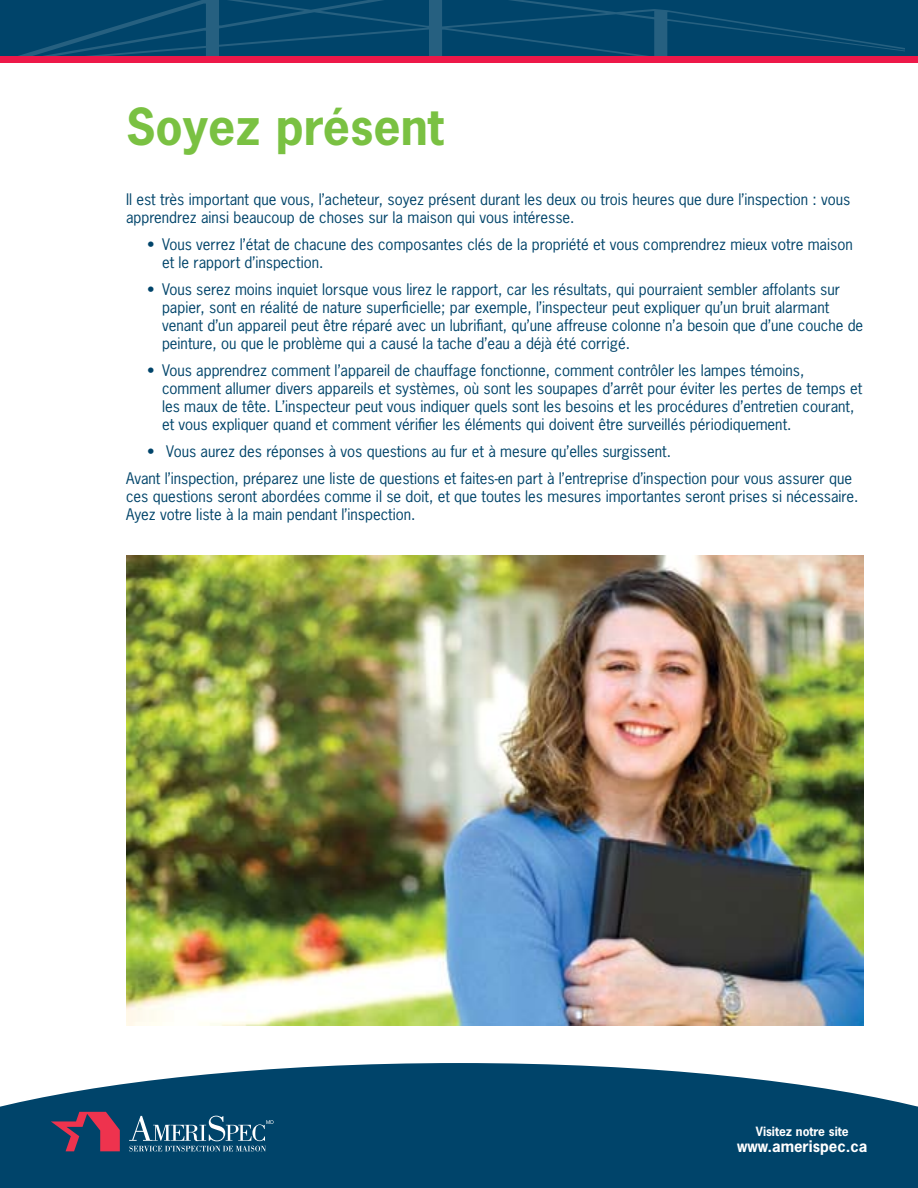
<style>
.page{position:relative;width:918px;height:1188px;background:#fff}
.page>*{position:absolute;margin:0;border:0;box-sizing:border-box;transform-origin:0 0}
.t1{font:700 48px "News Gothic Std";color:#7ac142}
.t2{font:15px/18px "News Gothic Std";color:#00446a}
.t3{font:700 15px "News Gothic Std";color:#fff}
.t4{font:700 12px "News Gothic Std";color:#fff}
</style>
<div class="page">
<img style="left:126px;top:556px;width:738px;height:470px">
<svg style="left:0;top:1063px;width:905px;height:125px;background:#1c587a"></svg>
<svg style="left:0;top:55px;width:905px;height:7px;background:#cb1e4e"></svg>
<svg style="left:0;top:0;width:905px;height:55px;background:#04476c"></svg>
<svg style="left:51px;top:1112px;width:69px;height:39px;background:#6b3c5d"></svg>
<svg style="left:129px;top:1116px;width:145px;height:36px;background:#306786"></svg>
<svg style="left:905px;top:1103px;width:13px;height:85px"></svg>
<svg style="left:905px;top:55px;width:13px;height:7px"></svg>
<svg style="left:905px;top:0;width:13px;height:55px"></svg>
<h1 class="t1" style="left:126px;top:95px;width:319px">Soyez présent</h1>
<p class="t2" style="left:126px;top:190px;width:726px">Il est très important que vous, l’acheteur, soyez présent durant les deux ou trois heures que dure l’inspection : vous apprendrez ainsi beaucoup de choses sur la maison qui vous intéresse.</p>
<p class="t2" style="left:162px;top:235px;width:692px;text-indent:-15px">• Vous verrez l’état de chacune des composantes clés de la propriété et vous comprendrez mieux votre maison et le rapport d’inspection.</p>
<p class="t2" style="left:162px;top:280px;width:703px;text-indent:-15px">• Vous serez moins inquiet lorsque vous lirez le rapport, car les résultats, qui pourraient sembler affolants sur papier, sont en réalité de nature superficielle; par exemple, l’inspecteur peut expliquer qu’un bruit alarmant venant d’un appareil peut être réparé avec un lubrifiant, qu’une affreuse colonne n’a besoin que d’une couche de peinture, ou que le problème qui a causé la tache d’eau a déjà été corrigé.</p>
<p class="t2" style="left:162px;top:361px;width:702px;text-indent:-15px">• Vous apprendrez comment l’appareil de chauffage fonctionne, comment contrôler les lampes témoins, comment allumer divers appareils et systèmes, où sont les soupapes d’arrêt pour éviter les pertes de temps et les maux de tête. L’inspecteur peut vous indiquer quels sont les besoins et les procédures d’entretien courant, et vous expliquer quand et comment vérifier les éléments qui doivent être surveillés périodiquement.</p>
<p class="t2" style="left:126px;top:438px;width:728px;line-height:27px;text-indent:21px">• Vous aurez des réponses à vos questions au fur et à mesure qu’elles surgissent.<br>Avant l’inspection, préparez une liste de questions et faites-en part à l’entreprise d’inspection pour vous assurer que</p>
<p class="t2" style="left:126px;top:487px;width:734px">ces questions seront abordées comme il se doit, et que toutes les mesures importantes seront prises si nécessaire.<br>Ayez votre liste à la main pendant l’inspection.</p>
<p class="t4" style="left:756px;top:1123px;width:94px">Visitez notre site</p>
<p class="t3" style="left:737px;top:1136px;width:132px">www.amerispec.ca</p>
</div>
